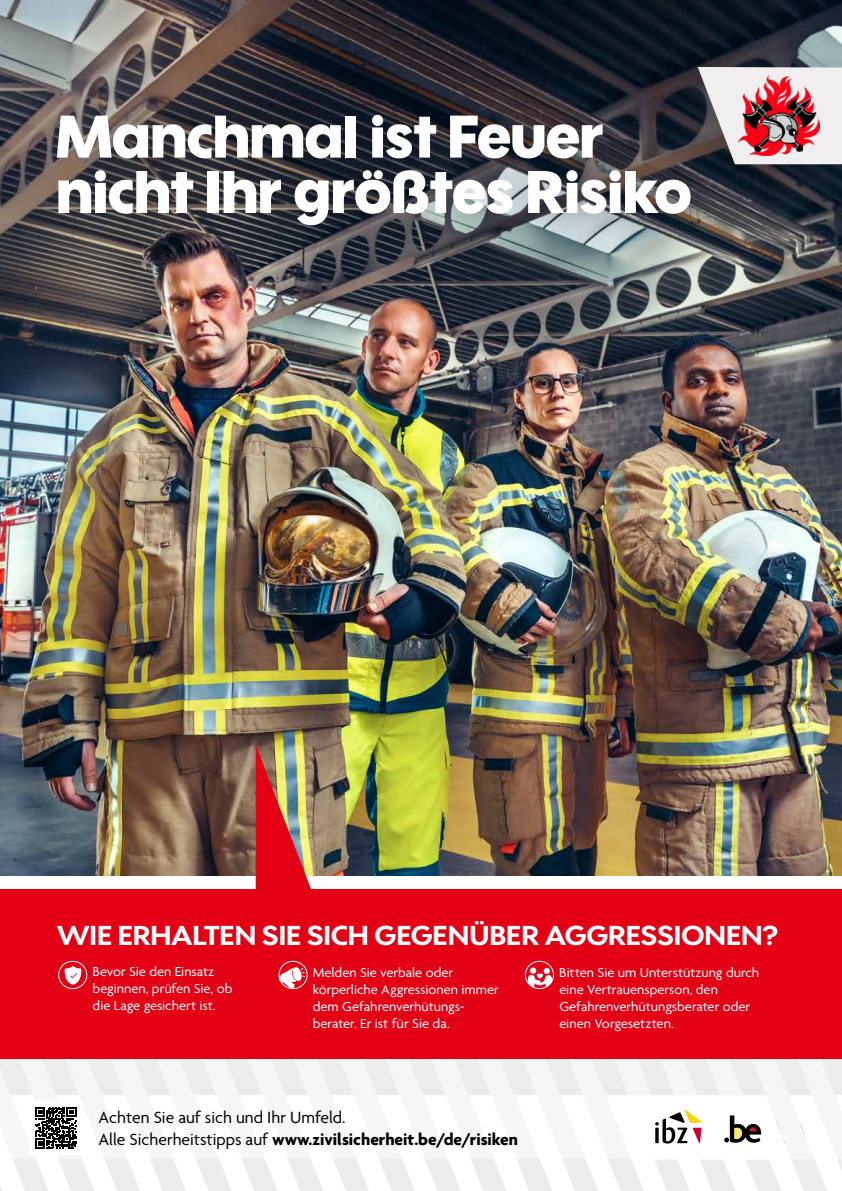
<style>
.page{position:relative;width:842px;height:1191px;background:#fff}
.page>*{position:absolute;margin:0;border:0;box-sizing:border-box;transform-origin:0 0}
.t1{font:900 58.3px/55.4px "Wes FY";color:#fff}
.t2{font:700 26.5px "Wes FY";color:#fff;scale:1.08 1}
.t3{font:17.6px/21.1px "Agenda";color:#000}
.t4{font:14.2px "Agenda";letter-spacing:-.005em;color:#fff}
.t5{font:14.1px/16.9px "Agenda";color:#fff}
.s1{font-size:14.1px}
.s2{font-weight:700}
.s3{font-size:14.2px}
</style>
<div class="page">
<img style="left:0;top:0;width:842px;height:875px">
<div style="left:766px;top:67px;width:76px;height:97px;background:#f0eeef"></div>
<img style="left:766px;top:75px;width:53px;height:80px">
<div style="left:0;top:889px;width:842px;height:169px;background:#e30015"></div>
<div style="left:0;top:37px;width:766px;height:263px;background:#000;opacity:.32"></div>
<svg style="left:0;top:960px;width:842px;height:231px"></svg>
<img style="left:197px;top:745px;width:117px;height:144px">
<h1 class="t1" style="left:56px;top:108px;width:637px">Manchmal ist Feuer nicht Ihr größtes Risiko</h1>
<h2 class="t2" style="left:57px;top:919px;width:670px">WIE ERHALTEN SIE SICH GEGENÜBER AGGRESSIONEN?</h2>
<p class="t5" style="left:93px;top:964px;width:141px">Bevor Sie den Einsatz beginnen, prüfen Sie, ob die Lage gesichert ist.</p>
<p class="t5" style="left:313px;top:964px;width:188px">Melden Sie verbale oder körperliche Aggressionen immer dem Gefahrenverhütungs-</p>
<p class="t4" style="left:313px;top:1015px;width:139px"><span class="s1">berater. Er</span> ist für Sie da.</p>
<p class="t3" style="left:99px;top:1108px;width:421px">Achten Sie auf sich und Ihr Umfeld.<br>Alle Sicherheitstipps auf <span class="s2">www.zivilsicherheit.be/de/risiken</span></p>
<p class="t5" style="left:559px;top:964px;width:202px">Bitten Sie um Unterstützung durch eine Vertrauensperson, den<br>Gefahrenverhütungsberater oder einen Vorge<span class="s3">setzten.</span></p>
</div>
